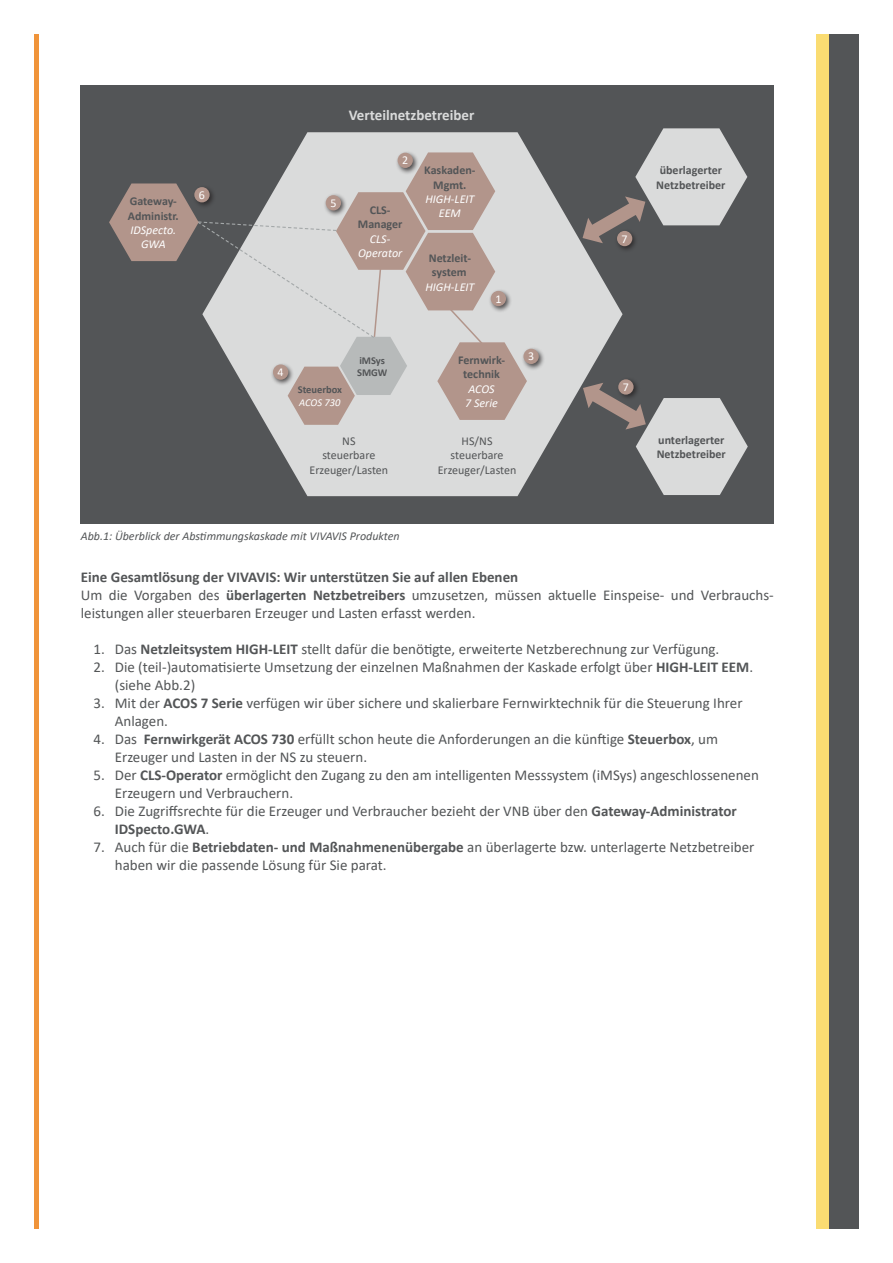
<style>
.page{position:relative;width:893px;height:1263px;background:#fff}
.page>*{position:absolute;margin:0;border:0;box-sizing:border-box;transform-origin:0 0}
.t1{font:15px/18px "Calibri";color:#535557}
.t2{font:700 15px "Calibri";color:#dadbdb}
.t3{font:700 12px/14.4px "Calibri";color:#535557}
.t4{font:12px/14.4px "Calibri";color:#535557;text-align:center}
.t5{font:italic 12px/14.4px "Calibri";color:#fff;text-align:center}
.t6{font:italic 12px "Calibri";color:#535557}
.t7{font:12px "Calibri";color:#fff}
.t8{font:700 10.5px/12.6px "Calibri";color:#535557}
.t9{font:italic 10.5px "Calibri";color:#fff}
.s1{font-weight:700}
</style>
<div class="page">
<div style="left:81px;top:85px;width:693px;height:438px;background:#535557"></div>
<hr style="left:34px;top:34px;width:4px;height:1195px;background:#f0943a">
<div style="left:816px;top:34px;width:13px;height:1195px;background:#fadc72"></div>
<div style="left:829px;top:34px;width:30px;height:1195px;background:#535557"></div>
<svg style="left:266px;top:132px;width:357px;height:364px;fill:#dadbdb"></svg>
<svg style="left:109px;top:152px;width:418px;height:273px"></svg>
<svg style="left:583px;top:128px;width:164px;height:115px"></svg>
<svg style="left:583px;top:383px;width:165px;height:112px"></svg>
<div style="left:488px;top:289px;width:25px;height:24px;background:#231f20;opacity:.75"></div>
<div style="left:491px;top:291px;width:15px;height:15px;background:#b2958b;border-radius:50%"></div>
<div style="left:395px;top:150px;width:24px;height:25px;background:#231f20;opacity:.75"></div>
<div style="left:398px;top:153px;width:15px;height:15px;background:#b2958b;border-radius:50%"></div>
<div style="left:521px;top:346px;width:24px;height:25px;background:#231f20;opacity:.75"></div>
<div style="left:523px;top:349px;width:16px;height:15px;background:#b2958b;border-radius:50%"></div>
<div style="left:271px;top:362px;width:24px;height:25px;background:#231f20;opacity:.75"></div>
<div style="left:273px;top:364px;width:15px;height:16px;background:#b2958b;border-radius:50%"></div>
<div style="left:323px;top:193px;width:25px;height:24px;background:#231f20;opacity:.75"></div>
<div style="left:326px;top:195px;width:15px;height:15px;background:#b2958b;border-radius:50%"></div>
<div style="left:192px;top:185px;width:24px;height:24px;background:#231f20;opacity:.75"></div>
<div style="left:194px;top:187px;width:16px;height:15px;background:#b2958b;border-radius:50%"></div>
<div style="left:616px;top:377px;width:24px;height:24px;background:#231f20;opacity:.75"></div>
<div style="left:618px;top:379px;width:16px;height:16px;background:#b2958b;border-radius:50%"></div>
<div style="left:615px;top:229px;width:24px;height:24px;background:#231f20;opacity:.75"></div>
<div style="left:617px;top:231px;width:15px;height:15px;background:#b2958b;border-radius:50%"></div>
<p class="t3" style="left:128px;top:194px;width:53px">Gateway-<br>Administr.</p>
<p class="t5" style="left:130px;top:222px;width:47px">IDSpecto.<br>GWA</p>
<p class="t7" style="left:199px;top:186px;width:8px">6</p>
<p class="t2" style="left:349px;top:104px;width:127px">Verteilnetzbetreiber</p>
<p class="t7" style="left:330px;top:194px;width:8px">5</p>
<p class="t7" style="left:402px;top:152px;width:8px">2</p>
<p class="t3" style="left:424px;top:163px;width:53px;text-align:center">Kaskaden-<br>Mgmt.</p>
<p class="t5" style="left:425px;top:191px;width:50px">HIGH-LEIT</p>
<p class="t3" style="left:370px;top:203px;width:22px">CLS-</p>
<p class="t5" style="left:439px;top:206px;width:23px">EEM</p>
<p class="t3" style="left:358px;top:217px;width:46px">Manager</p>
<p class="t5" style="left:358px;top:231px;width:46px">CLS-<br>Operator</p>
<p class="t3" style="left:429px;top:250px;width:44px">Netzleit&shy;system</p>
<p class="t5" style="left:425px;top:279px;width:50px">HIGH-LEIT</p>
<p class="t7" style="left:495px;top:290px;width:8px">1</p>
<p class="t7" style="left:278px;top:364px;width:8px">4</p>
<p class="t8" style="left:298px;top:383px;width:46px">Steuerbox</p>
<p class="t9" style="left:299px;top:395px;width:43px">ACOS 730</p>
<p class="t8" style="left:357px;top:354px;width:32px">iMSys<br>SMGW</p>
<p class="t3" style="left:458px;top:353px;width:49px;text-align:center">Fernwirk&shy;technik</p>
<p class="t5" style="left:465px;top:381px;width:34px;text-align:left">ACOS<br>7 Serie</p>
<p class="t4" style="left:310px;top:433px;width:80px">NS<br>steuerbare<br>Erzeuger/Lasten</p>
<p class="t4" style="left:438px;top:433px;width:80px">HS/NS steuerbare<br>Erzeuger/Lasten</p>
<p class="t7" style="left:528px;top:348px;width:8px">3</p>
<p class="t6" style="left:81px;top:528px;width:320px">Abb.1: Überblick der Abstimmungskaskade mit VIVAVIS Produkten</p>
<p class="t7" style="left:622px;top:230px;width:8px">7</p>
<p class="t3" style="left:656px;top:163px;width:71px">überlagerter<br>Netzbetreiber</p>
<p class="t7" style="left:623px;top:379px;width:8px">7</p>
<p class="t3" style="left:657px;top:432px;width:71px">unterlagerter<br>Netzbetreiber</p>
<p class="t1" style="left:81px;top:568px;width:695px"><span class="s1">Eine Gesamtlösung der VIVAVIS: Wir unterstützen Sie auf allen Ebenen<br></span>Um die Vorgaben des <span class="s1">überlagerten Netzbetreibers</span> umzusetzen, müssen aktuelle Einspeise- und Verbrauchs&shy;leistungen aller steuerbaren Erzeuger und Lasten erfasst werden.</p>
<p class="t1" style="left:94px;top:640px;width:627px">1. Das <span class="s1">Netzleitsystem HIGH-LEIT</span> stellt dafür die benötigte, erweiterte Netzberechnung zur Verfügung.</p>
<p class="t1" style="left:115px;top:658px;width:640px;text-indent:-21px">2. Die (teil-)automatisierte Umsetzung der einzelnen Maßnahmen der Kaskade erfolgt über <span class="s1">HIGH-LEIT EEM</span>. (siehe Abb.2)</p>
<p class="t1" style="left:115px;top:694px;width:629px;text-indent:-21px">3. Mit der <span class="s1">ACOS 7 Serie</span> verfügen wir über sichere und skalierbare Fernwirktechnik für die Steuerung Ihrer<br>Anlagen.</p>
<p class="t1" style="left:115px;top:730px;width:605px;text-indent:-21px">4. Das <span class="s1">Fernwirkgerät ACOS 730</span> erfüllt schon heute die Anforderungen an die künftige <span class="s1">Steuerbox</span>, um<br>Erzeuger und Lasten in der NS zu steuern.</p>
<p class="t1" style="left:115px;top:766px;width:646px;text-indent:-21px">5. Der <span class="s1">CLS-Operator</span> ermöglicht den Zugang zu den am intelligenten Messsystem (iMSys) angeschlossenenen<br>Erzeugern und Verbrauchern.</p>
<p class="t1" style="left:115px;top:802px;width:624px;text-indent:-21px">6. Die Zugriffsrechte für die Erzeuger und Verbraucher bezieht der VNB über den <span class="s1">Gateway-Administrator<br>IDSpecto.GWA</span>.</p>
<p class="t1" style="left:115px;top:838px;width:641px;text-indent:-21px">7. Auch für die <span class="s1">Betriebdaten- und Maßnahmenenübergabe</span> an überlagerte bzw. unterlagerte Netzbetreiber haben wir die passende Lösung für Sie parat.</p>
</div>
